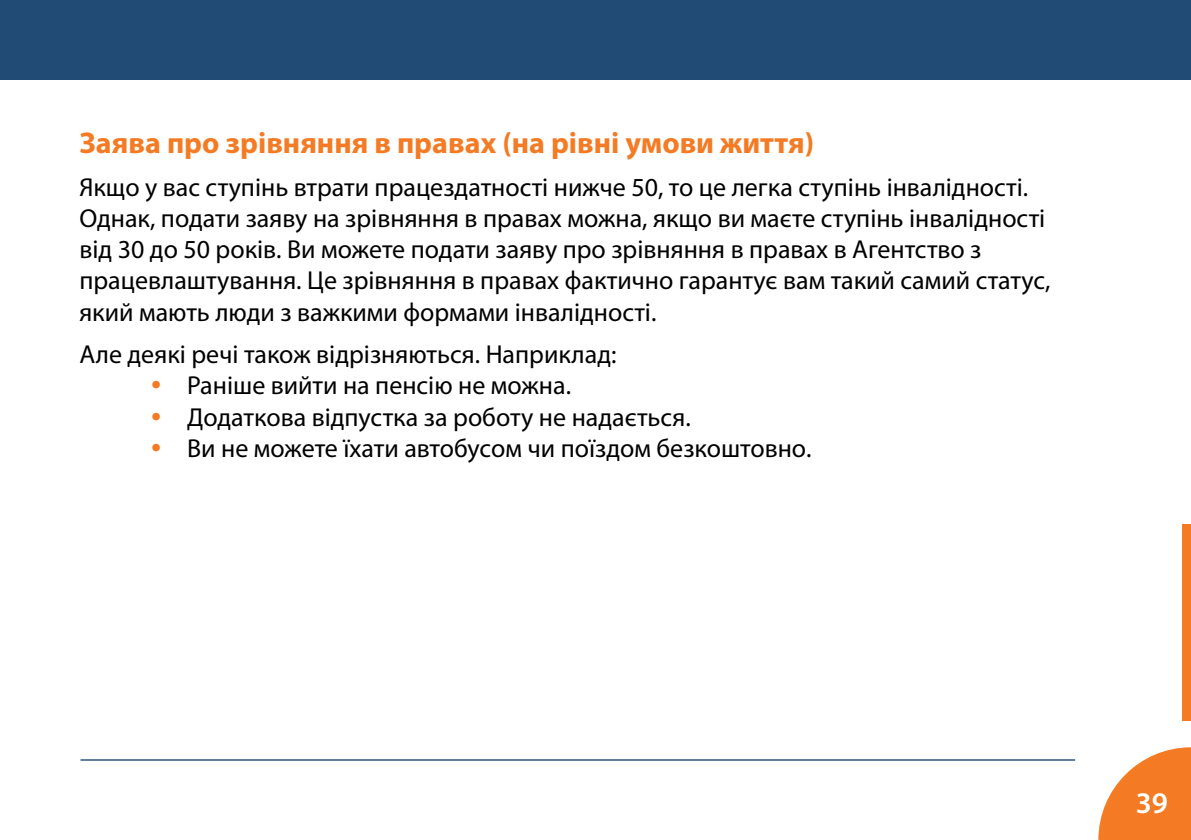
<style>
.page{position:relative;width:1191px;height:840px;background:#fff}
.page>*{position:absolute;margin:0;border:0;box-sizing:border-box;transform-origin:0 0}
.Überschrift_Text_ukr{font:700 30px "Myriad Pro";color:#f47b24}
.t1{font:600 30px "Myriad Pro";color:#fff}
.Text_ukrainisch{font:26px/31.2px "Myriad Pro";color:#000}
.Aufzählung_einleiten{font:26px "Myriad Pro";color:#000}
.s1{font-size:36px;color:#f47b24}
</style>
<div class="page">
<div style="left:0;top:0;width:1191px;height:79px;background:#214b75"></div>
<hr style="left:81px;top:758px;width:994px;height:2px;background:#214b75">
<svg style="left:1098px;top:747px;width:93px;height:92px"></svg>
<div style="left:1182px;top:523px;width:9px;height:197px;background:#f47b24"></div>
<p class="Überschrift_Text_ukr" style="left:79px;top:123px;width:736px">Заява про зрівняння в правах (на рівні умови життя)</p>
<p class="Text_ukrainisch" style="left:79px;top:171px;width:972px">Якщо у вас ступінь втрати працездатності нижче 50, то це легка ступінь інвалідності.<br>Однак, подати заяву на зрівняння в правах можна, якщо ви маєте ступінь інвалідності від 30 до 50 років. Ви можете подати заяву про зрівняння в правах в Агентство з працевлаштування. Це зрівняння в правах фактично гарантує вам такий самий статус, який мають люди з важкими формами інвалідності.</p>
<p class="Aufzählung_einleiten" style="left:79px;top:338px;width:538px">Але деякі речі також відрізняються. Наприклад:</p>
<p class="Text_ukrainisch" style="left:151px;top:369px;width:421px"><span class="s1">•</span> Раніше вийти на пенсію не можна.</p>
<p class="Text_ukrainisch" style="left:151px;top:400px;width:541px"><span class="s1">•</span> Додаткова відпустка за роботу не надається.</p>
<p class="Text_ukrainisch" style="left:151px;top:432px;width:662px"><span class="s1">•</span> Ви не можете їхати автобусом чи поїздом безкоштовно.</p>
<p class="t1" style="left:1135px;top:783px;width:34px">39</p>
</div>
